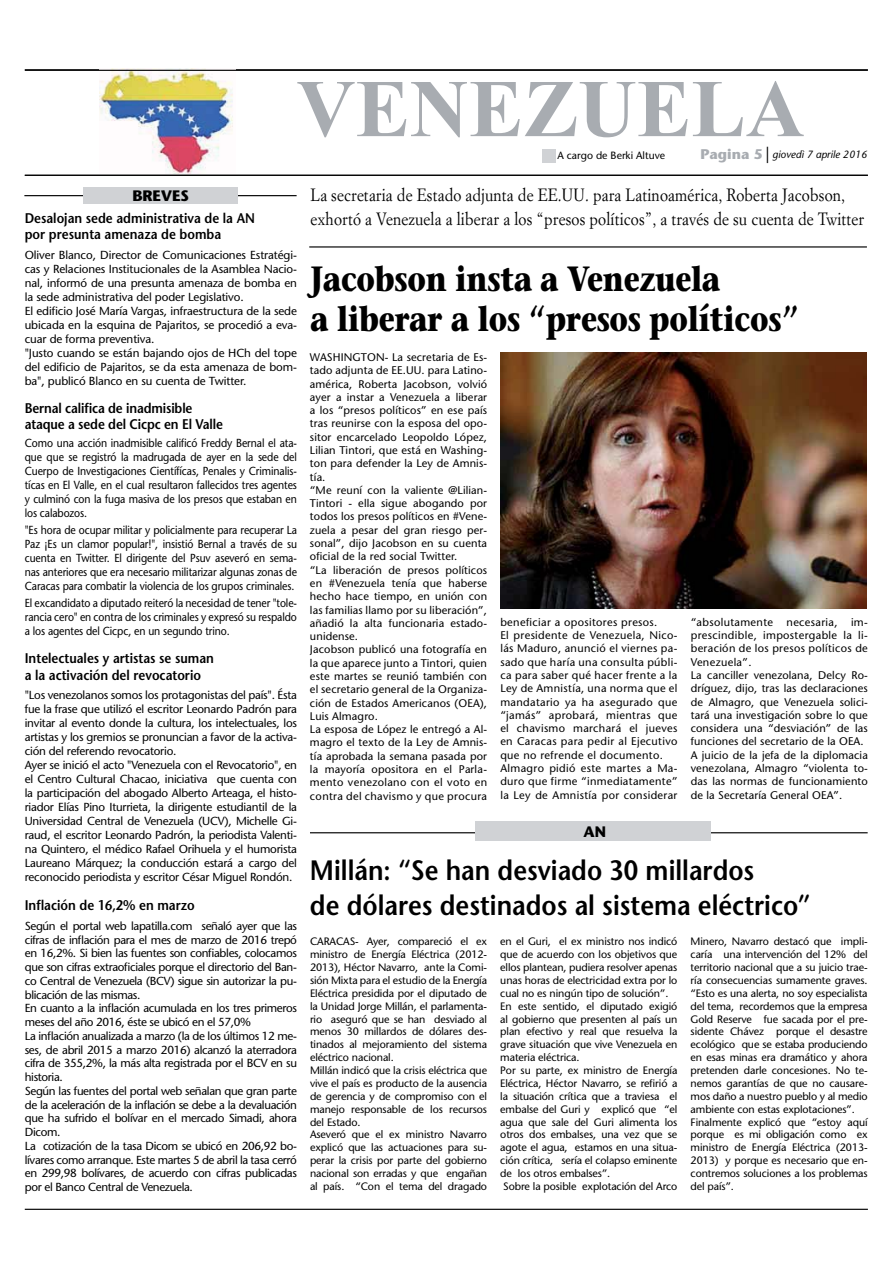
<style>
.page{position:relative;width:893px;height:1263px;background:#fff}
.page>*{position:absolute;margin:0;border:0;box-sizing:border-box;transform-origin:0 0}
.t1{font:700 81.6px "Times New Roman";color:#a8acb1}
.t2{font:700 34.95px/39.6px "Stone Serif";letter-spacing:-.01em;color:#000;scale:.82 1}
.t3{font:600 28.05px/35px "Stone Sans";color:#000;scale:.9 1}
.t4{font:17.55px/23.2px "Simoncini Garamond";letter-spacing:.01em;color:#000;scale:.88 1}
.t5{font:700 15.15px "Stone Sans";color:#000}
.t6{font:600 13.95px/16.4px "Stone Sans";color:#000;scale:.9 1}
.t7{font:11.7px/14px "Stone Sans";letter-spacing:-.02em;color:#000}
.t8{font:11.7px/14px "Stone Sans";letter-spacing:-.02em;color:#000;text-align:justify;scale:.9 1}
.t9{font:11.1px/13.4px "Stone Sans";letter-spacing:.01em;color:#000}
.t10{font:11.1px/13.4px "Stone Sans";letter-spacing:.03em;color:#000}
.t11{font:10.8px/12.9px "Stone Sans";letter-spacing:-.01em;color:#000}
.t12{font:italic 10.5px "Stone Sans";color:#000}
.t13{font:10.5px "Stone Sans";color:#000}
.s1{font-weight:700;font-style:normal;font-size:13.95px;color:#a8acb1}
.s2{font-style:normal;font-size:16.35px}
</style>
<div class="page">
<hr style="left:25px;top:1209px;width:843px;height:1px;background:#000">
<hr style="left:24px;top:195px;width:273px;height:1px;background:#000">
<div style="left:83px;top:188px;width:155px;height:16px;background:#d0d2d5"></div>
<hr style="left:309px;top:246px;width:558px;height:2px;background:#000">
<hr style="left:25px;top:69px;width:843px;height:1px;background:#000">
<div style="left:542px;top:149px;width:13px;height:14px;background:#d0d2d5"></div>
<img style="left:100px;top:69px;width:135px;height:105px">
<hr style="left:25px;top:70px;width:843px;height:1px;background:#000">
<hr style="left:25px;top:175px;width:843px;height:1px;background:#000">
<hr style="left:310px;top:832px;width:558px;height:1px;background:#000">
<div style="left:475px;top:821px;width:236px;height:20px;background:#d0d2d5"></div>
<img style="left:500px;top:353px;width:367px;height:256px">
<h1 class="t1" style="left:297px;top:60px;width:509px">VENEZUELA</h1>
<p class="t13" style="left:557px;top:151px;width:109px">A cargo de Berki Altuve</p>
<p class="t12" style="left:700px;top:150px;width:168px"><span class="s1">Pagina 5</span> <span class="s2">|</span> giovedì 7 aprile 2016</p>
<p class="t5" style="left:132px;top:190px;width:58px">BREVES</p>
<h3 class="t4" style="left:310px;top:185px;width:631px">La secretaria de Estado adjunta de EE.UU. para Latinoamérica, Roberta Jacobson, exhortó a Venezuela a liberar a los “presos políticos”, a través de su cuenta de Twitter</h3>
<h2 class="t2" style="left:310px;top:263px;width:597px">Jacobson insta a Venezuela<br>a liberar a los “presos políticos”</h2>
<p class="t6" style="left:25px;top:211px;width:257px">Desalojan sede administrativa de la AN por presunta amenaza de bomba</p>
<p class="t7" style="left:25px;top:249px;width:274px">Oliver Blanco, Director de Comunicaciones Estratégi&shy;cas y Relaciones Institucionales de la Asamblea Nacio&shy;nal, informó de una presunta amenaza de bomba en la sede administrativa del poder Legislativo.<br>El edificio José María Vargas, infraestructura de la sede ubicada en la esquina de Pajaritos, se procedió a eva&shy;cuar de forma preventiva.<br>"Justo cuando se están bajando ojos de HCh del tope del edificio de Pajaritos, se da esta amenaza de bom&shy;ba", publicó Blanco en su cuenta de Twitter.</p>
<p class="t6" style="left:25px;top:401px;width:222px">Bernal califica de inadmisible ataque a sede del Cicpc en El Valle</p>
<p class="t8" style="left:25px;top:437px;width:304px">Como una acción inadmisible calificó Freddy Bernal el ata&shy;que que se registró la madrugada de ayer en la sede del Cuerpo de Investigaciones Científícas, Penales y Criminalis&shy;tícas en El Valle, en el cual resultaron fallecidos tres agentes y culminó con la fuga masiva de los presos que estaban en los calabozos.</p>
<p class="t8" style="left:25px;top:524px;width:304px">"Es hora de ocupar militar y policialmente para recuperar La Paz ¡Es un clamor popular!", insistió Bernal a través de su cuenta en Twitter. El dirigente del Psuv aseveró en sema&shy;nas anteriores que era necesario militarizar algunas zonas de Caracas para combatir la violencia de los grupos criminales.</p>
<p class="t8" style="left:25px;top:597px;width:304px">El excandidato a diputado reiteró la necesidad de tener "tole&shy;rancia cero" en contra de los criminales y expresó su respaldo a los agentes del Cicpc, en un segundo trino.</p>
<p class="t6" style="left:25px;top:652px;width:212px">Intelectuales y artistas se suman a la activación del revocatorio</p>
<p class="t7" style="left:25px;top:690px;width:274px">"Los venezolanos somos los protagonistas del país". Ésta fue la frase que utilizó el escritor Leonardo Padrón para invitar al evento donde la cultura, los intelectuales, los artistas y los gremios se pronuncian a favor de la activa&shy;ción del referendo revocatorio.<br>Ayer se inició el acto "Venezuela con el Revocatorio", en el Centro Cultural Chacao, iniciativa que cuenta con la participación del abogado Alberto Arteaga, el histo&shy;riador Elías Pino Iturrieta, la dirigente estudiantil de la Universidad Central de Venezuela (UCV), Michelle Gi&shy;raud, el escritor Leonardo Padrón, la periodista Valenti&shy;na Quintero, el médico Rafael Orihuela y el humorista Laureano Márquez; la conducción estará a cargo del reconocido periodista y escritor César Miguel Rondón.</p>
<p class="t6" style="left:25px;top:899px;width:190px">Inflación de 16,2% en marzo</p>
<p class="t7" style="left:25px;top:920px;width:274px">Según el portal web lapatilla.com señaló ayer que las cifras de inflación para el mes de marzo de 2016 trepó en 16,2%. Si bien las fuentes son confiables, colocamos que son cifras extraoficiales porque el directorio del Ban&shy;co Central de Venezuela (BCV) sigue sin autorizar la pu&shy;blicación de las mismas.<br>En cuanto a la inflación acumulada en los tres primeros meses del año 2016, éste se ubicó en el 57,0%<br>La inflación anualizada a marzo (la de los últimos 12 me&shy;ses, de abril 2015 a marzo 2016) alcanzó la aterradora cifra de 355,2%, la más alta registrada por el BCV en su historia.<br>Según las fuentes del portal web señalan que gran parte de la aceleración de la inflación se debe a la devaluación que ha sufrido el bolívar en el mercado Simadi, ahora Dicom.<br>La cotización de la tasa Dicom se ubicó en 206,92 bo&shy;lívares como arranque. Este martes 5 de abril la tasa cerró en 299,98 bolívares, de acuerdo con cifras publicadas por el Banco Central de Venezuela.</p>
<p class="t9" style="left:310px;top:352px;width:179px">WASHINGTON- La secretaria de Es&shy;tado adjunta de EE.UU. para Latino&shy;américa, Roberta Jacobson, volvió ayer a instar a Venezuela a liberar a los “presos políticos” en ese país tras reunirse con la esposa del opo&shy;sitor encarcelado Leopoldo López,<br>Lilian Tintori, que está en Washing&shy;ton para defender la Ley de Amnis&shy;tía.<br>“Me reuní con la valiente @Lilian-<br>Tintori - ella sigue abogando por todos los presos políticos en #Vene&shy;zuela a pesar del gran riesgo per&shy;sonal”, dijo Jacobson en su cuenta oficial de la red social Twitter.<br>“La liberación de presos políticos en #Venezuela tenía que haberse hecho hace tiempo, en unión con las familias llamo por su liberación”, añadió la alta funcionaria estado&shy;unidense.<br>Jacobson publicó una fotografía en la que aparece junto a Tintori, quien este martes se reunió también con el secretario general de la Organiza&shy;ción de Estados Americanos (OEA),<br>Luis Almagro.<br>La esposa de López le entregó a Al&shy;magro el texto de la Ley de Amnis&shy;tía aprobada la semana pasada por la mayoría opositora en el Parla&shy;mento venezolano con el voto en contra del chavismo y que procura</p>
<p class="t10" style="left:500px;top:616px;width:179px">beneficiar a opositores presos.<br>El presidente de Venezuela, Nico&shy;lás Maduro, anunció el viernes pa&shy;sado que haría una consulta públi&shy;ca para saber qué hacer frente a la<br>Ley de Amnistía, una norma que el mandatario ya ha asegurado que “jamás” aprobará, mientras que el chavismo marchará el jueves en Caracas para pedir al Ejecutivo que no refrende el documento.<br>Almagro pidió este martes a Ma&shy;duro que firme “inmediatamente” la Ley de Amnistía por considerar</p>
<p class="t9" style="left:691px;top:616px;width:179px">“absolutamente necesaria, im&shy;prescindible, impostergable la li&shy;beración de los presos políticos de Venezuela”.<br>La canciller venezolana, Delcy Ro&shy;dríguez, dijo, tras las declaraciones de Almagro, que Venezuela solici&shy;tará una investigación sobre lo que considera una “desviación” de las funciones del secretario de la OEA.<br>A juicio de la jefa de la diplomacia venezolana, Almagro “violenta to&shy;das las normas de funcionamiento de la Secretaría General OEA”.</p>
<p class="t5" style="left:583px;top:825px;width:24px">AN</p>
<h3 class="t3" style="left:310px;top:855px;width:558px">Millán: “Se han desviado 30 millardos<br>de dólares destinados al sistema eléctrico”</h3>
<p class="t11" style="left:310px;top:936px;width:179px">CARACAS- Ayer, compareció el ex ministro de Energía Eléctrica (2012- 2013), Héctor Navarro, ante la Comi&shy;sión Mixta para el estudio de la Energía Eléctrica presidida por el diputado de la Unidad Jorge Millán, el parlamenta&shy;rio aseguró que se han desviado al menos 30 millardos de dólares des&shy;tinados al mejoramiento del sistema eléctrico nacional.<br>Millán indicó que la crisis eléctrica que vive el país es producto de la ausencia de gerencia y de compromiso con el manejo responsable de los recursos del Estado.<br>Aseveró que el ex ministro Navarro explicó que las actuaciones para su&shy;perar la crisis por parte del gobierno nacional son erradas y que engañan al país. “Con el tema del dragado</p>
<p class="t11" style="left:500px;top:936px;width:179px">en el Guri, el ex ministro nos indicó que de acuerdo con los objetivos que ellos plantean, pudiera resolver apenas unas horas de electricidad extra por lo cual no es ningún tipo de solución”.<br>En este sentido, el diputado exigió al gobierno que presenten al país un plan efectivo y real que resuelva la grave situación que vive Venezuela en materia eléctrica.<br>Por su parte, ex ministro de Energía Eléctrica, Héctor Navarro, se refirió a la situación crítica que a traviesa el embalse del Guri y explicó que “el agua que sale del Guri alimenta los otros dos embalses, una vez que se agote el agua, estamos en una situa&shy;ción crítica, sería el colapso eminente de los otros embalses”.<br>Sobre la posible explotación del Arco</p>
<p class="t11" style="left:690px;top:936px;width:179px">Minero, Navarro destacó que impli&shy;caría una intervención del 12% del territorio nacional que a su juicio trae&shy;ría consecuencias sumamente graves. “Esto es una alerta, no soy especialista del tema, recordemos que la empresa Gold Reserve fue sacada por el pre&shy;sidente Chávez porque el desastre ecológico que se estaba produciendo en esas minas era dramático y ahora pretenden darle concesiones. No te&shy;nemos garantías de que no causare&shy;mos daño a nuestro pueblo y al medio ambiente con estas explotaciones”.<br>Finalmente explicó que “estoy aquí porque es mi obligación como ex ministro de Energía Eléctrica (2013- 2013) y porque es necesario que en&shy;contremos soluciones a los problemas del país”.</p>
</div>
